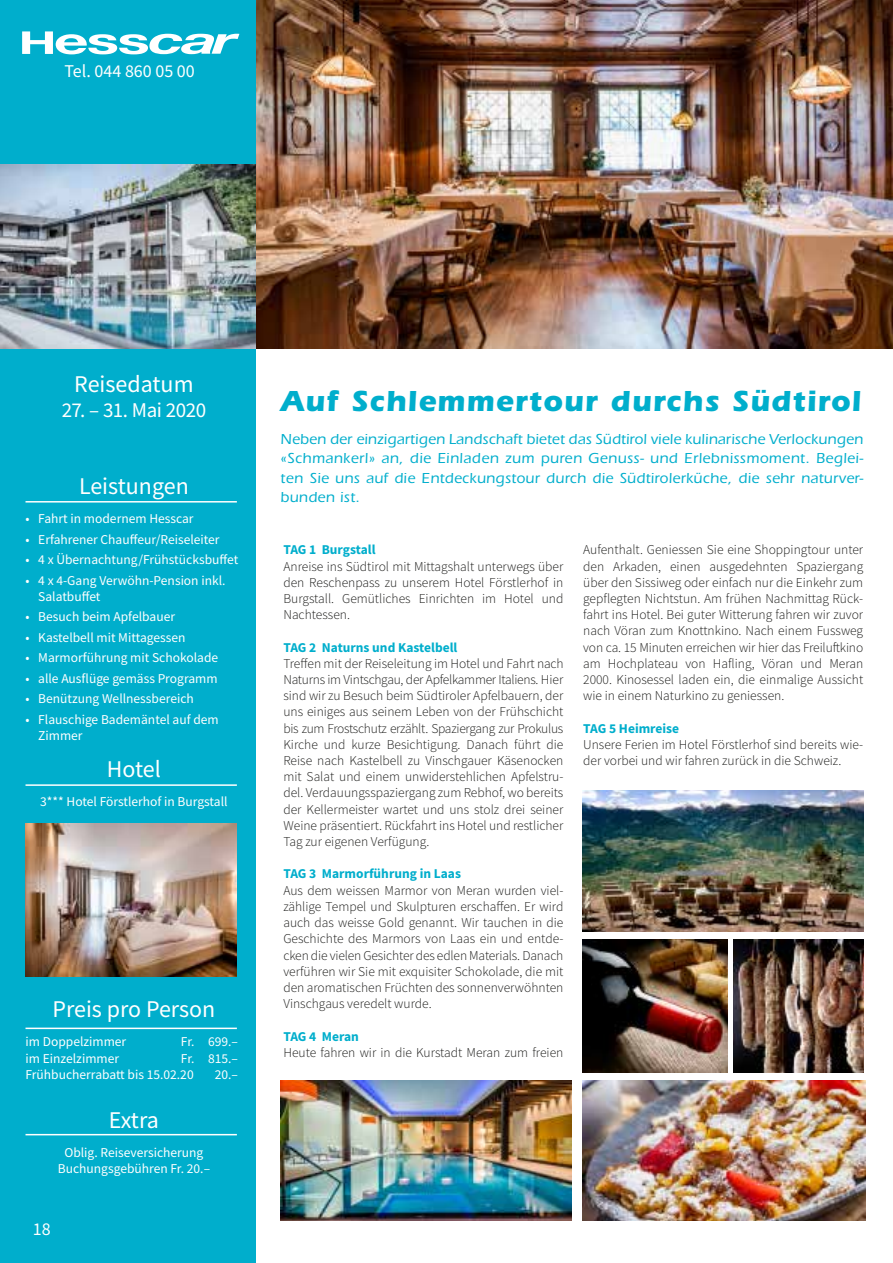
<style>
.page{position:relative;width:893px;height:1263px;background:#fff}
.page>*{position:absolute;margin:0;border:0;box-sizing:border-box;transform-origin:0 0}
.t1{font:700 37.2px "Helvetica Neue";color:#fff;scale:1.62 1}
.t2{font:700 30px "ITC Eras Std";letter-spacing:.04em;color:#00aecc}
.t3{font:24px "Source Sans Pro";color:#fff}
.t4{font:21px "Source Sans Pro";letter-spacing:-.025em;color:#fff}
.t5{font:18px "Source Sans Pro";color:#fff}
.t6{font:500 15px/19.5px "ITC Eras Std";letter-spacing:.02em;color:#00aecc;text-align:justify}
.t7{font:300 13.5px/16.2px "Source Sans Pro";color:#1d1d1b;text-align:justify}
.t8{font:13.5px/16.2px "Source Sans Pro";color:#fff}
.t9{font:700 13.5px "Source Sans Pro";color:#00aecc}
.s1{font-size:31.5px}
.s2{font-style:italic;font-size:37.65px}
</style>
<div class="page">
<img style="left:255px;top:0;width:638px;height:349px">
<img style="left:583px;top:791px;width:280px;height:140px">
<img style="left:583px;top:1080px;width:282px;height:140px">
<img style="left:281px;top:1080px;width:291px;height:140px">
<img style="left:583px;top:940px;width:144px;height:132px">
<img style="left:733px;top:940px;width:130px;height:133px">
<div style="left:0;top:0;width:255px;height:1263px;background:#00aecc"></div>
<hr style="left:26px;top:501px;width:211px;height:1px;background:#fff">
<hr style="left:26px;top:784px;width:211px;height:2px;background:#fff">
<hr style="left:26px;top:1027px;width:211px;height:2px;background:#fff">
<hr style="left:26px;top:1134px;width:211px;height:1px;background:#fff">
<img style="left:26px;top:824px;width:211px;height:153px">
<img style="left:0;top:165px;width:255px;height:184px">
<h1 class="t1" style="left:19px;top:18px;width:136px"><span class="s1">H</span>ess<span class="s2">car</span></h1>
<h3 class="t5" style="left:65px;top:60px;width:132px">Tel. 044 860 05 00</h3>
<h3 class="t3" style="left:74px;top:369px;width:121px">Reisedatum</h3>
<h3 class="t4" style="left:62px;top:397px;width:146px">27. – 31. Mai 2020</h3>
<h3 class="t3" style="left:79px;top:471px;width:111px">Leistungen</h3>
<p class="t8" style="left:26px;top:511px;width:170px">• Fahrt in modernem Hesscar</p>
<p class="t8" style="left:26px;top:531px;width:196px">• Erfahrener Chauffeur/Reiseleiter</p>
<p class="t8" style="left:26px;top:551px;width:214px">• 4 x Übernachtung/Frühstücksbuffet</p>
<p class="t8" style="left:38px;top:572px;width:189px;text-indent:-13px">• 4 x 4-Gang Verwöhn-Pension inkl.<br>Salatbuffet</p>
<p class="t8" style="left:26px;top:609px;width:151px">• Besuch beim Apfelbauer</p>
<p class="t8" style="left:26px;top:629px;width:162px">• Kastelbell mit Mittagessen</p>
<p class="t8" style="left:26px;top:649px;width:194px">• Marmorführung mit Schokolade</p>
<p class="t8" style="left:26px;top:670px;width:194px">• alle Ausflüge gemäss Programm</p>
<p class="t8" style="left:26px;top:690px;width:170px">• Benützung Wellnessbereich</p>
<p class="t8" style="left:38px;top:711px;width:182px;text-indent:-13px">• Flauschige Bademäntel auf dem<br>Zimmer</p>
<h3 class="t3" style="left:107px;top:754px;width:56px">Hotel</h3>
<p class="t8" style="left:40px;top:793px;width:189px">3*** Hotel Förstlerhof in Burgstall</p>
<h3 class="t3" style="left:52px;top:994px;width:164px">Preis pro Person</h3>
<p class="t8" style="left:26px;top:1034px;width:102px">im Doppelzimmer</p>
<p class="t8" style="left:181px;top:1034px;width:59px">Fr. 699.–</p>
<p class="t8" style="left:26px;top:1050px;width:95px">im Einzelzimmer</p>
<p class="t8" style="left:26px;top:1050px;width:214px;text-indent:155px">Fr. 815.–<br>Frühbucherrabatt bis 15.02.20</p>
<p class="t8" style="left:215px;top:1066px;width:25px">20.–</p>
<h3 class="t3" style="left:109px;top:1105px;width:51px">Extra</h3>
<p class="t8" style="left:58px;top:1144px;width:154px;text-align:center">Oblig. Reiseversicherung<br>Buchungsgebühren Fr. 20.–</p>
<h3 class="t5" style="left:33px;top:1217px;width:19px">18</h3>
<h2 class="t2" style="left:281px;top:384px;width:582px">Auf Schlemmertour durchs Südtirol</h2>
<p class="t6" style="left:281px;top:429px;width:584px">Neben der einzigartigen Landschaft bietet das Südtirol viele kulinarische Verlockungen «Schmankerl» an, die Einladen zum puren Genuss- und Erlebnissmoment. Beglei&shy;ten Sie uns auf die Entdeckungstour durch die Südtirolerküche, die sehr naturver&shy;bunden ist.</p>
<p class="t9" style="left:283px;top:541px;width:94px">TAG 1 Burgstall</p>
<p class="t7" style="left:283px;top:558px;width:282px">Anreise ins Südtirol mit Mittagshalt unterwegs über den Reschenpass zu unserem Hotel Förstlerhof in Burgstall. Gemütliches Einrichten im Hotel und Nachtessen.</p>
<p class="t9" style="left:283px;top:638px;width:176px">TAG 2 Naturns und Kastelbell</p>
<p class="t7" style="left:283px;top:655px;width:282px">Treffen mit der Reiseleitung im Hotel und Fahrt nach Naturns im Vintschgau, der Apfelkammer Italiens. Hier sind wir zu Besuch beim Südtiroler Apfelbauern, der uns einiges aus seinem Leben von der Frühschicht bis zum Frostschutz erzählt. Spaziergang zur Prokulus Kirche und kurze Besichtigung. Danach führt die Reise nach Kastelbell zu Vinschgauer Käsenocken mit Salat und einem unwiderstehlichen Apfelstru&shy;del. Verdauungsspaziergang zum Rebhof, wo bereits der Kellermeister wartet und uns stolz drei seiner Weine präsentiert. Rückfahrt ins Hotel und restlicher Tag zur eigenen Verfügung.</p>
<p class="t9" style="left:283px;top:865px;width:179px">TAG 3 Marmorführung in Laas</p>
<p class="t7" style="left:283px;top:882px;width:282px">Aus dem weissen Marmor von Meran wurden viel&shy;zählige Tempel und Skulpturen erschaffen. Er wird auch das weisse Gold genannt. Wir tauchen in die Geschichte des Marmors von Laas ein und entde&shy;cken die vielen Gesichter des edlen Materials. Danach verführen wir Sie mit exquisiter Schokolade, die mit den aromatischen Früchten des sonnenverwöhnten Vinschgaus veredelt wurde.</p>
<p class="t9" style="left:283px;top:1027px;width:77px">TAG 4 Meran</p>
<p class="t7" style="left:283px;top:1044px;width:281px">Heute fahren wir in die Kurstadt Meran zum freien</p>
<p class="t7" style="left:583px;top:542px;width:282px">Aufenthalt. Geniessen Sie eine Shoppingtour unter den Arkaden, einen ausgedehnten Spaziergang über den Sissiweg oder einfach nur die Einkehr zum gepflegten Nichtstun. Am frühen Nachmittag Rück&shy;fahrt ins Hotel. Bei guter Witterung fahren wir zuvor nach Vöran zum Knottnkino. Nach einem Fussweg von ca. 15 Minuten erreichen wir hier das Freiluftkino am Hochplateau von Hafling, Vöran und Meran 2000. Kinosessel laden ein, die einmalige Aussicht wie in einem Naturkino zu geniessen.</p>
<p class="t9" style="left:583px;top:719px;width:98px">TAG 5 Heimreise</p>
<p class="t7" style="left:583px;top:736px;width:281px">Unsere Ferien im Hotel Förstlerhof sind bereits wie&shy;der vorbei und wir fahren zurück in die Schweiz.</p>
</div>
